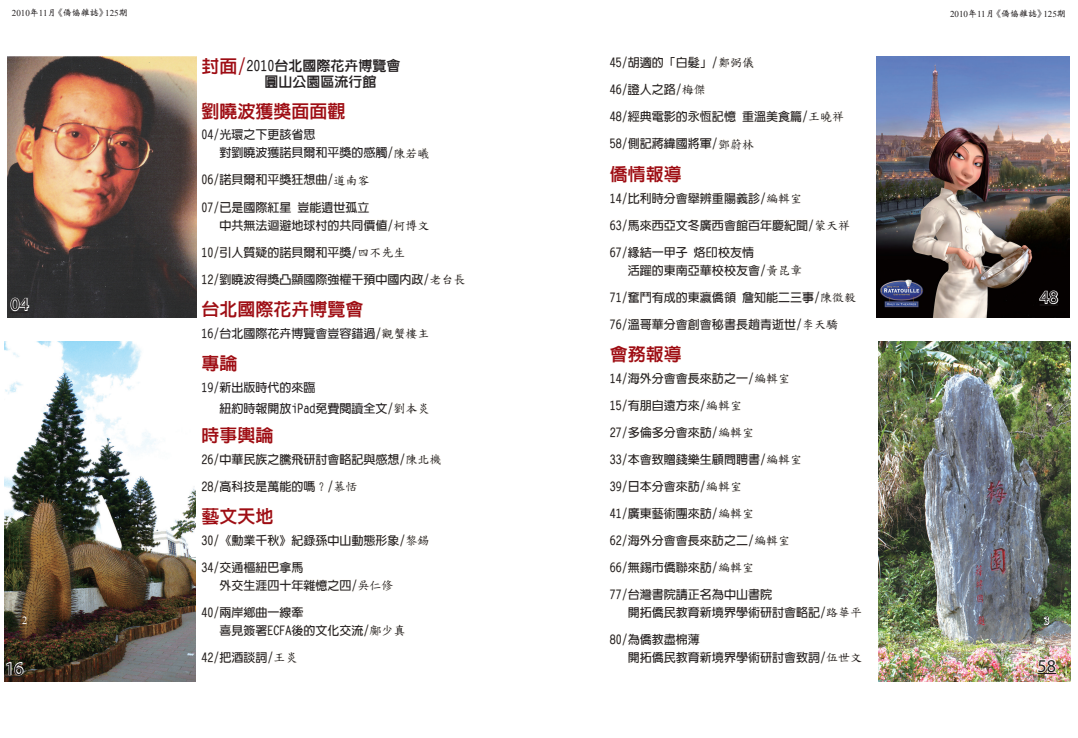
<style>
.page{position:relative;width:1078px;height:738px;background:#fff}
.page>*{position:absolute;margin:0;border:0;box-sizing:border-box;transform-origin:0 0}
.t1{font:18px "Lin Gothic Extra";color:#9e0d14}
.t2{font:18px "Myriad Pro";color:#231f20}
.t3{font:14px/16px "New Gothic Extra";color:#231f20}
.t4{font:700 12px/18px "New Gothic";color:#231f20}
.t5{font:11px "Times New Roman";color:#000;scale:.95 1}
.t6{font:11px "Times New Roman";color:#fff;scale:.95 1}
.t7{font:9px "Times New Roman";color:#231f20}
.s1{font-family:"Wei Bei";font-weight:700}
.s2{font-family:"Lin Gothic Extra";font-size:18px;color:#9e0d14}
.s3{font-family:"DF Kai Shu SB Estd BF";font-weight:400}
.s4{color:#231f20}
</style>
<div class="page">
<img style="left:876px;top:57px;width:193px;height:260px">
<img style="left:4px;top:341px;width:192px;height:339px">
<img style="left:8px;top:57px;width:189px;height:260px">
<svg style="left:10px;top:297px;width:20px;height:15px"></svg>
<svg style="left:5px;top:660px;width:19px;height:16px"></svg>
<svg style="left:1038px;top:289px;width:20px;height:16px"></svg>
<img style="left:878px;top:341px;width:192px;height:339px">
<svg style="left:1036px;top:657px;width:20px;height:16px"></svg>
<svg style="left:1042px;top:614px;width:8px;height:12px"></svg>
<p class="t7" style="left:12px;top:7px;width:117px">2010<span class="s1">年</span>11<span class="s1">月《僑協雜誌》</span>125<span class="s1">期</span></p>
<p class="t7" style="left:949px;top:7px;width:117px">2010<span class="s1">年</span>11<span class="s1">月《僑協雜誌》</span>125<span class="s1">期</span></p>
<p class="t3" style="left:264px;top:58px;width:137px;text-indent:-63px"><span class="s2">封面/</span>2010台北國際花卉博覽會圓山公園區流行館</p>
<h1 class="t1" style="left:201px;top:101px;width:145px">劉曉波獲獎面面觀</h1>
<p class="t4" style="left:219px;top:126px;width:218px;text-indent:-18px">04/光環之下更該省思<br>對劉曉波獲諾貝爾和平獎的感觸/<span class="s3">陳若曦</span></p>
<p class="t4" style="left:201px;top:171px;width:169px">06/諾貝爾和平獎狂想曲/<span class="s3">道南客</span></p>
<p class="t4" style="left:219px;top:198px;width:211px;text-indent:-18px">07/已是國際紅星 豈能遺世孤立<br>中共無法迴避地球村的共同價值/<span class="s3">柯博文</span></p>
<p class="t4" style="left:201px;top:243px;width:205px">10/引人質疑的諾貝爾和平獎/<span class="s3">四不先生</span></p>
<p class="t4" style="left:201px;top:270px;width:265px">12/劉曉波得獎凸顯國際強權干預中國內政/<span class="s3">老台長</span></p>
<h1 class="t1" style="left:201px;top:299px;width:163px">台北國際花卉博覽會</h1>
<p class="t4" style="left:201px;top:324px;width:229px">16/台北國際花卉博覽會豈容錯過/<span class="s3">觀蟹樓主</span></p>
<h1 class="t1" style="left:201px;top:353px;width:37px">專論</h1>
<p class="t4" style="left:219px;top:376px;width:211px;line-height:21px;text-indent:-18px">19/新出版時代的來臨<br>紐約時報開放iPad免費閱讀全文/<span class="s3">劉本炎</span></p>
<h1 class="t1" style="left:201px;top:425px;width:73px">時事輿論</h1>
<p class="t4" style="left:201px;top:450px;width:241px">26/中華民族之騰飛研討會略記與感想/<span class="s3">陳北機</span></p>
<p class="t4" style="left:201px;top:477px;width:157px">28/高科技是萬能的嗎？/<span class="s3">慕恬</span></p>
<h1 class="t1" style="left:201px;top:506px;width:73px">藝文天地</h1>
<p class="t4" style="left:201px;top:531px;width:229px">30/《勳業千秋》紀錄孫中山動態形象/<span class="s3">黎錫</span></p>
<p class="t4" style="left:219px;top:558px;width:175px;text-indent:-18px">34/交通樞紐巴拿馬<br>外交生涯四十年雜憶之四/<span class="s3">吳仁修</span></p>
<p class="t4" style="left:219px;top:603px;width:187px;text-indent:-18px">40/兩岸鄉曲一線牽<br>喜見簽署ECFA後的文化交流/<span class="s3">鄺少真</span></p>
<p class="t4" style="left:201px;top:648px;width:97px">42/把酒談詞/<span class="s3">王炎</span></p>
<p class="t4" style="left:609px;top:54px;width:145px">45/胡適的「白髮」/<span class="s3">鄭弼儀</span></p>
<p class="t4" style="left:609px;top:81px;width:97px">46/證人之路/<span class="s3">梅傑</span></p>
<p class="t4" style="left:609px;top:108px;width:235px">48/經典電影的永恆記憶 重溫美食篇/<span class="s3">王曉祥</span></p>
<p class="t4" style="left:609px;top:135px;width:145px">58/側記蔣緯國將軍/<span class="s3">鄧蔚林</span></p>
<h1 class="t1" style="left:609px;top:164px;width:73px">僑情報導</h1>
<p class="t4" style="left:609px;top:189px;width:193px">14/比利時分會舉辨重陽義診/<span class="s3">編輯室</span></p>
<p class="t4" style="left:609px;top:216px;width:241px">63/馬來西亞文冬廣西會館百年慶紀聞/<span class="s3">蒙天祥</span></p>
<p class="t4" style="left:627px;top:243px;width:175px;text-indent:-18px">67/緣結一甲子 烙印校友情<br>活躍的東南亞華校校友會/<span class="s3">黃昆章</span></p>
<p class="t4" style="left:609px;top:288px;width:247px">71/奮鬥有成的東瀛僑領 詹知能二三事/<span class="s3">陳徵毅</span></p>
<p class="t4" style="left:609px;top:315px;width:229px">76/溫哥華分會創會秘書長趙青逝世/<span class="s3">李天驕</span></p>
<h1 class="t1" style="left:609px;top:344px;width:73px">會務報導</h1>
<p class="t4" style="left:609px;top:369px;width:181px">14/海外分會會長來訪之一/<span class="s3">編輯室</span></p>
<p class="t4" style="left:609px;top:396px;width:133px">15/有朋自遠方來/<span class="s3">編輯室</span></p>
<p class="t4" style="left:609px;top:423px;width:145px">27/多倫多分會來訪/<span class="s3">編輯室</span></p>
<p class="t4" style="left:609px;top:450px;width:193px">33/本會致贈錢樂生顧問聘書/<span class="s3">編輯室</span></p>
<p class="t4" style="left:609px;top:477px;width:133px">39/日本分會來訪/<span class="s3">編輯室</span></p>
<p class="t4" style="left:609px;top:504px;width:145px">41/廣東藝術團來訪/<span class="s3">編輯室</span></p>
<p class="t4" style="left:609px;top:531px;width:181px">62/海外分會會長來訪之二/<span class="s3">編輯室</span></p>
<p class="t4" style="left:609px;top:558px;width:145px">66/無錫市僑聯來訪/<span class="s3">編輯室</span></p>
<p class="t4" style="left:627px;top:585px;width:235px;text-indent:-18px">77/台灣書院請正名為中山書院<br>開拓僑民教育新境界學術研討會略記/<span class="s3">路華平</span></p>
<p class="t4" style="left:627px;top:630px;width:235px;text-indent:-18px">80/為僑教盡棉薄<br>開拓僑民教育新境界學術研討會致詞/<span class="s3">伍世文</span></p>
<h1 class="t2" style="left:1039px;top:286px;width:20px">48</h1>
<h1 class="t2" style="left:10px;top:293px;width:20px">04</h1>
<p class="t6" style="left:22px;top:612px;width:7px">2</p>
<p class="t5" style="left:1043px;top:612px;width:11px">3<span class="s4">3</span></p>
<h1 class="t2" style="left:1037px;top:654px;width:20px">58</h1>
<h1 class="t2" style="left:5px;top:657px;width:20px">16</h1>
</div>
